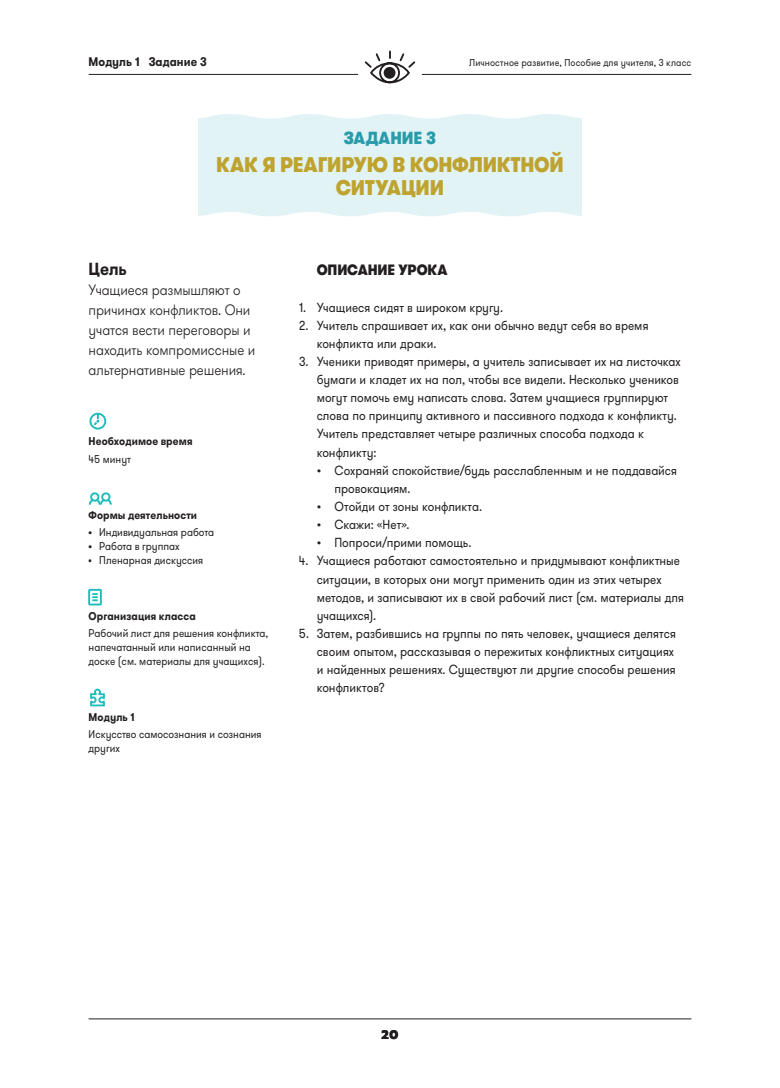
<style>
.page{position:relative;width:780px;height:1088px;background:#fff}
.page>*{position:absolute;margin:0;border:0;box-sizing:border-box;transform-origin:0 0}
.t1{font:900 21.25px/23.8px "GT Walsheim Pro";letter-spacing:-.01em;color:#bea32f;text-align:center;scale:.9 1}
.t2{font:900 17.5px "GT Walsheim Pro";letter-spacing:-.005em;color:#299baa;scale:.9 1}
.t3{font:700 17.5px "GT Walsheim Pro";color:#231f20;scale:.9 1}
.t4{font:300 15px/20px "GT Walsheim Pro";letter-spacing:-.01em;color:#231f20;scale:.9 1}
.t5{font:900 15px "GT Walsheim Pro";letter-spacing:-.005em;color:#231f20;scale:.9 1}
.t6{font:13.12px/18.1px "GT Walsheim Pro";color:#231f20;scale:.9 1}
.t7{font:13.12px/18.1px "GT Walsheim Pro";color:#231f20}
.t8{font:700 12.5px "GT Walsheim Pro";letter-spacing:.005em;color:#231f20;scale:.9 1}
.t9{font:800 12.5px "Prompt";color:#231f20}
.t10{font:11.25px/13.8px "GT Walsheim Pro";color:#231f20;scale:.9 1}
.t11{font:700 11.25px "GT Walsheim Pro";letter-spacing:.01em;color:#231f20;scale:.9 1}
.t12{font:10px "GT Walsheim Pro";letter-spacing:.01em;color:#231f20;scale:.9 1}
.s1{font-family:"Barlow";font-weight:700}
</style>
<div class="page">
<div style="left:198px;top:114px;width:383px;height:102px;background:#e1f3f5"></div>
<svg style="left:364px;top:50px;width:52px;height:34px"></svg>
<div style="left:383px;top:67px;width:12px;height:12px;background:#231f20;border-radius:50%"></div>
<hr style="left:89px;top:1018px;width:602px;height:1px;background:#231f20">
<hr style="left:89px;top:74px;width:269px;height:1px;background:#231f20">
<hr style="left:422px;top:74px;width:269px;height:1px;background:#231f20">
<svg style="left:89px;top:413px;width:17px;height:16px"></svg>
<div style="left:101px;top:492px;width:9px;height:10px;border:2px solid #1ebcbc;border-radius:50%"></div>
<svg style="left:88px;top:498px;width:24px;height:7px"></svg>
<div style="left:91px;top:493px;width:7px;height:8px;background:#fff;border-radius:50%"></div>
<div style="left:90px;top:492px;width:9px;height:10px;border:2px solid #1ebcbc;border-radius:50%"></div>
<div style="left:88px;top:589px;width:14px;height:16px;border:2px solid #1ebcbc"></div>
<svg style="left:92px;top:593px;width:6px;height:8px"></svg>
<svg style="left:90px;top:688px;width:15px;height:19px"></svg>
<p class="t8" style="left:89px;top:54px;width:133px">Модуль 1 Задание 3</p>
<p class="t12" style="left:469px;top:56px;width:248px">Личностное развитие, Пособие для учителя, 3 класс</p>
<h2 class="t2" style="left:343px;top:126px;width:104px">ЗАДАНИЕ 3</h2>
<h1 class="t1" style="left:216px;top:152px;width:388px">КАК Я РЕАГИРУЮ В КОНФЛИКТНОЙ<br>СИТУАЦИИ</h1>
<h2 class="t3" style="left:89px;top:258px;width:44px">Цель</h2>
<p class="t4" style="left:89px;top:280px;width:187px">Учащиеся размышляют о причинах конфликтов. Они учатся вести переговоры и находить компромиссные и альтернативные решения.</p>
<p class="t11" style="left:89px;top:434px;width:117px">Необходимое время</p>
<p class="t10" style="left:89px;top:452px;width:49px">45 минут</p>
<p class="t11" style="left:89px;top:508px;width:122px">Формы деятельности</p>
<p class="t10" style="left:89px;top:526px;width:141px"><span class="s1">•</span> Индивидуальная работа</p>
<p class="t10" style="left:89px;top:539px;width:103px"><span class="s1">•</span> Работа в группах</p>
<p class="t10" style="left:89px;top:553px;width:129px"><span class="s1">•</span> Пленарная дискуссия</p>
<p class="t11" style="left:89px;top:609px;width:121px">Организация класса</p>
<p class="t10" style="left:89px;top:627px;width:201px">Рабочий лист для решения конфликта, напечатанный или написанный на доске (см. материалы для учащихся).</p>
<p class="t11" style="left:89px;top:710px;width:52px">Модуль 1</p>
<p class="t10" style="left:89px;top:728px;width:194px">Искусство самосознания и сознания других</p>
<p class="t5" style="left:317px;top:260px;width:147px">ОПИСАНИЕ УРОКА</p>
<p class="t6" style="left:299px;top:298px;width:228px">1. Учащиеся сидят в широком кругу.</p>
<p class="t6" style="left:317px;top:316px;width:370px;text-indent:-18px">2. Учитель спрашивает их, как они обычно ведут себя во время конфликта или драки.</p>
<p class="t6" style="left:317px;top:353px;width:406px;text-indent:-18px">3. Ученики приводят примеры, а учитель записывает их на листочках бумаги и кладет их на пол, чтобы все видели. Несколько учеников могут помочь ему написать слова. Затем учащиеся группируют слова по принципу активного и пассивного подхода к конфликту.<br>Учитель представляет четыре различных способа подхода к конфликту:</p>
<p class="t7" style="left:334px;top:461px;width:344px;text-indent:-18px">• Сохраняй спокойствие/будь расслабленным и не поддавайся провокациям.</p>
<p class="t7" style="left:317px;top:498px;width:167px">• Отойди от зоны конфликта.</p>
<p class="t7" style="left:317px;top:516px;width:94px">• Скажи: «Нет».</p>
<p class="t7" style="left:317px;top:534px;width:156px">• Попроси/прими помощь.</p>
<p class="t6" style="left:317px;top:552px;width:410px;text-indent:-18px">4. Учащиеся работают самостоятельно и придумывают конфликтные ситуации, в которых они могут применить один из этих четырех методов, и записывают их в свой рабочий лист (см. материалы для учащихся).</p>
<p class="t6" style="left:317px;top:624px;width:400px;text-indent:-18px">5. Затем, разбившись на группы по пять человек, учащиеся делятся своим опытом, рассказывая о пережитых конфликтных ситуациях и найденных решениях. Существуют ли другие способы решения конфликтов?</p>
<p class="t9" style="left:381px;top:1025px;width:18px">20</p>
</div>
